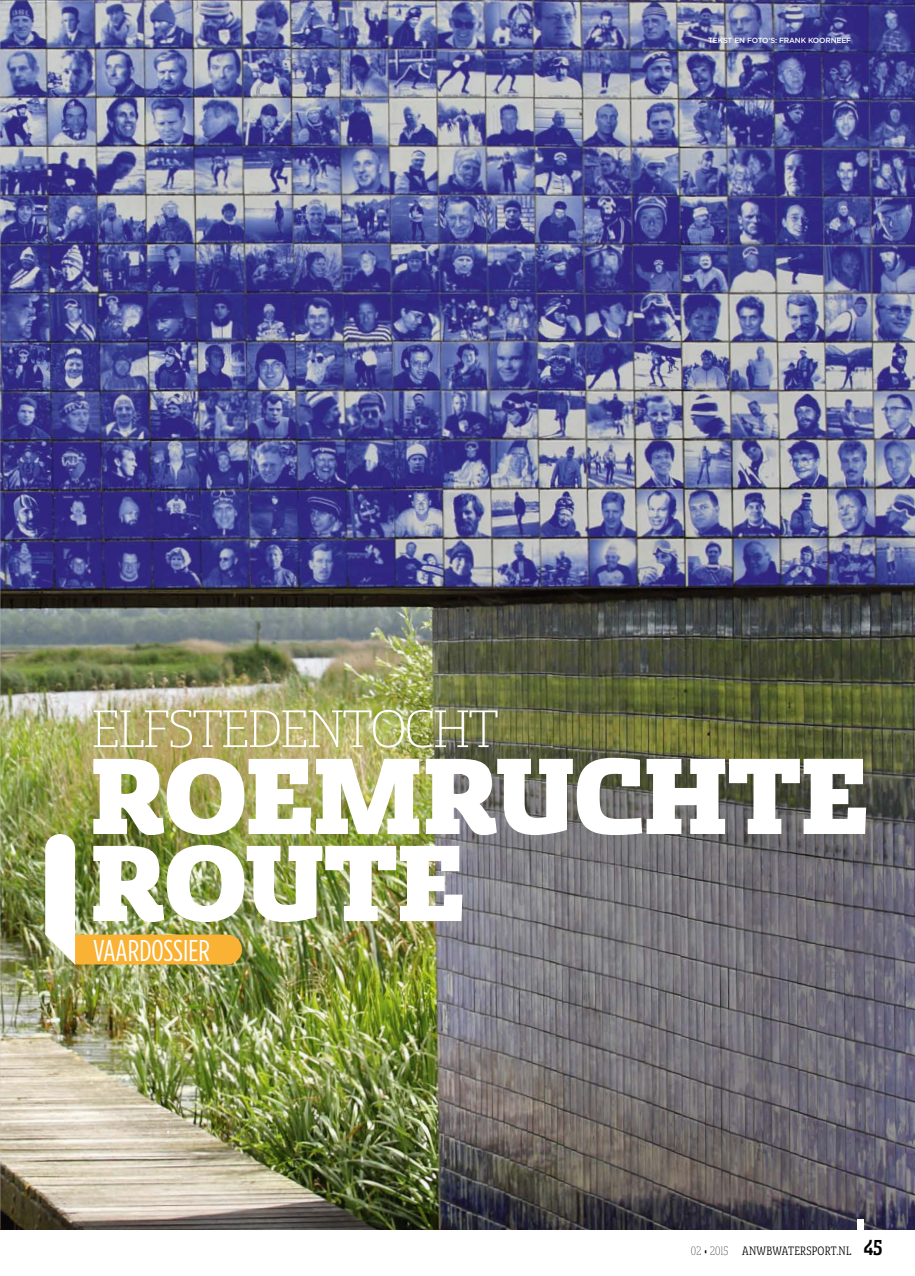
<style>
.page{position:relative;width:915px;height:1276px;background:#fff}
.page>*{position:absolute;margin:0;border:0;box-sizing:border-box;transform-origin:0 0}
.t1{font:900 120px/87px "Sancoale Slab Norm";letter-spacing:-.01em;color:#fff}
.t2{font:300 58.5px "Sancoale Slab Norm";letter-spacing:-.04em;color:#fff}
.t3{font:30px "Gotham Condensed";color:#fff}
.t4{font:13.5px "Sancoale Slab Cond";letter-spacing:.02em;color:#000}
.t5{font:500 7.5px "Gotham";letter-spacing:-.02em;color:#fff}
.s1{font-weight:100}
.s2{font-weight:500;font-size:24px}
</style>
<div class="page">
<img style="left:1px;top:0;width:913px;height:1229px">
<img style="left:0;top:0;width:1px;height:1229px">
<div style="left:857px;top:1219px;width:6px;height:13px;background:#fff"></div>
<img style="left:45px;top:834px;width:197px;height:130px">
<p class="t5" style="left:708px;top:35px;width:144px">TEKST EN FOTO’S: FRANK KOORNEEF</p>
<p class="t2" style="left:91px;top:701px;width:409px">ELFSTEDENTOCHT</p>
<p class="t1" style="left:89px;top:753px;width:780px">ROEMRUCHTE<br>ROUTE</p>
<p class="t3" style="left:93px;top:933px;width:118px">VAARDOSSIER</p>
<p class="t4" style="left:690px;top:1244px;width:193px"><span class="s1">02 • 2015</span> ANWBWATERSPORT.NL <span class="s2">45</span></p>
</div>
